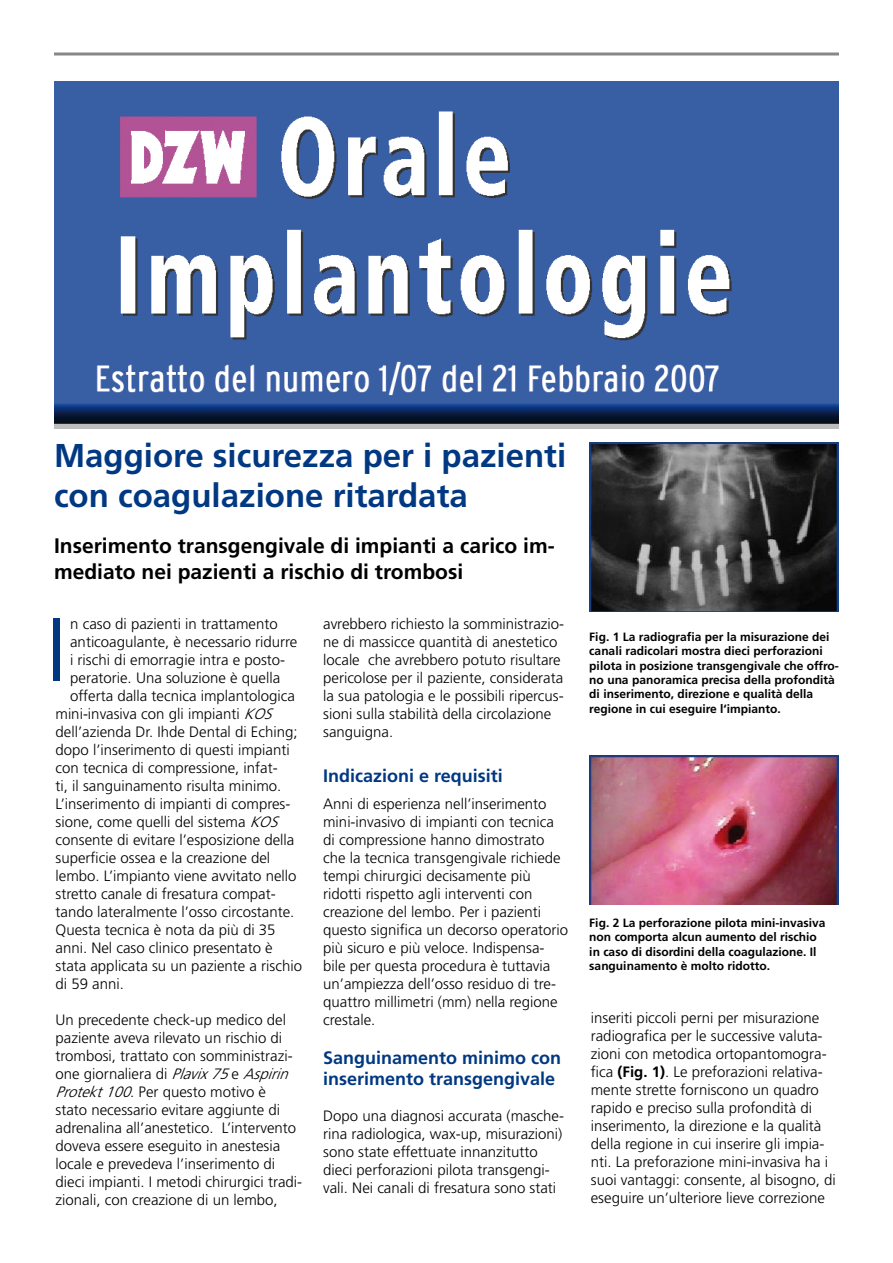
<style>
.page{position:relative;width:893px;height:1263px;background:#fff}
.page>*{position:absolute;margin:0;border:0;box-sizing:border-box;transform-origin:0 0}
.t1{font:300 90px "Frutiger LT Std";color:#003882}
.t2{font:700 33px/39.6px "Frutiger LT Std";color:#003882}
.t3{font:700 21px/25.2px "Frutiger LT Std";color:#000}
.t4{font:700 18px/21px "Frutiger LT Std";color:#003882}
.t5{font:300 15px/18px "Frutiger LT Std";color:#000}
.t6{font:700 12px/14.4px "Frutiger LT Std";color:#000}
.s1{font-style:italic}
.s2{font-weight:700}
</style>
<div class="page">
<img style="left:54px;top:82px;width:784px;height:347px">
<svg style="left:54px;top:52px;width:785px;height:4px"></svg>
<img style="left:589px;top:443px;width:250px;height:168px">
<img style="left:589px;top:755px;width:250px;height:149px">
<h2 class="t2" style="left:54px;top:436px;width:514px">Maggiore sicurezza per i pazienti con coagulazione ritardata</h2>
<h3 class="t3" style="left:54px;top:534px;width:502px">Inserimento transgengivale di impianti a carico im&shy;mediato nei pazienti a rischio di trombosi</h3>
<h1 class="t1" style="left:46px;top:599px;width:21px">I</h1>
<p class="t5" style="left:70px;top:615px;width:209px">n caso di pazienti in trattamento</p>
<p class="t5" style="left:70px;top:633px;width:229px">anticoagulante, è necessario ridurre</p>
<p class="t5" style="left:70px;top:651px;width:217px">i rischi di emorragie intra e posto-</p>
<p class="t5" style="left:70px;top:669px;width:212px">peratorie. Una soluzione è quella</p>
<p class="t5" style="left:70px;top:687px;width:226px">offerta dalla tecnica implantologica</p>
<p class="t5" style="left:56px;top:705px;width:224px">mini-invasiva con gli impianti <span class="s1">KOS</span></p>
<p class="t5" style="left:56px;top:723px;width:244px">dell’azienda Dr. Ihde Dental di Eching;</p>
<p class="t5" style="left:56px;top:741px;width:236px">dopo l’inserimento di questi impianti</p>
<p class="t5" style="left:56px;top:759px;width:224px">con tecnica di compressione, infat-</p>
<p class="t5" style="left:56px;top:777px;width:227px">ti, il sanguinamento risulta minimo.</p>
<p class="t5" style="left:56px;top:795px;width:236px">L’inserimento di impianti di compres-</p>
<p class="t5" style="left:56px;top:813px;width:230px">sione, come quelli del sistema <span class="s1">KOS</span></p>
<p class="t5" style="left:56px;top:831px;width:240px">consente di evitare l’esposizione della</p>
<p class="t5" style="left:56px;top:849px;width:216px">superficie ossea e la creazione del</p>
<p class="t5" style="left:56px;top:867px;width:243px">lembo. L’impianto viene avvitato nello</p>
<p class="t5" style="left:56px;top:885px;width:222px">stretto canale di fresatura compat-</p>
<p class="t5" style="left:56px;top:903px;width:240px">tando lateralmente l’osso circostante.</p>
<p class="t5" style="left:56px;top:921px;width:222px">Questa tecnica è nota da più di 35</p>
<p class="t5" style="left:56px;top:939px;width:219px">anni. Nel caso clinico presentato è</p>
<p class="t5" style="left:56px;top:957px;width:248px">stata applicata su un paziente a rischio</p>
<p class="t5" style="left:56px;top:975px;width:70px">di 59 anni.</p>
<p class="t5" style="left:56px;top:1011px;width:248px">Un precedente check-up medico del paziente aveva rilevato un rischio di trombosi, trattato con somministrazi&shy;one giornaliera di <span class="s1">Plavix75</span>e <span class="s1">Aspirin Protekt100</span>. Per questo motivo è<br>stato necessario evitare aggiunte di adrenalina all’anestetico. L’intervento doveva essere eseguito in anestesia locale e prevedeva l’inserimento di dieci impianti. I metodi chirurgici tradi&shy;zionali, con creazione di un lembo,</p>
<p class="t5" style="left:323px;top:615px;width:243px">avrebbero richiesto la somministrazio&shy;ne di massicce quantità di anestetico locale che avrebbero potuto risultare pericolose per il paziente, considerata la sua patologia e le possibili ripercus&shy;sioni sulla stabilità della circolazione sanguigna.</p>
<p class="t4" style="left:323px;top:766px;width:181px">Indicazioni e requisiti</p>
<p class="t5" style="left:323px;top:795px;width:247px">Anni di esperienza nell’inserimento mini-invasivo di impianti con tecnica di compressione hanno dimostrato che la tecnica transgengivale richiede tempi chirurgici decisamente più ridotti rispetto agli interventi con creazione del lembo. Per i pazienti questo significa un decorso operatorio più sicuro e più veloce. Indispensa&shy;bile per questa procedura è tuttavia un’ampiezza dell’osso residuo di tre&shy;quattro millimetri (mm) nella regione crestale.</p>
<p class="t4" style="left:323px;top:1048px;width:240px">Sanguinamento minimo con inserimento transgengivale</p>
<p class="t5" style="left:323px;top:1107px;width:242px">Dopo una diagnosi accurata (masche&shy;rina radiologica, wax-up, misurazioni) sono state effettuate innanzitutto dieci perforazioni pilota transgengi&shy;vali. Nei canali di fresatura sono stati</p>
<p class="t6" style="left:589px;top:629px;width:251px">Fig. 1 La radiografia per la misurazione dei canali radicolari mostra dieci perforazioni pilota in posizione transgengivale che offro&shy;no una panoramica precisa della profondità di inserimento, direzione e qualità della regione in cui eseguire l‘impianto.</p>
<p class="t6" style="left:589px;top:916px;width:238px">Fig. 2 La perforazione pilota mini-invasiva non comporta alcun aumento del rischio in caso di disordini della coagulazione. Il sanguinamento è molto ridotto.</p>
<p class="t5" style="left:591px;top:1009px;width:247px">inseriti piccoli perni per misurazione radiografica per le successive valuta&shy;zioni con metodica ortopantomogra&shy;fica <span class="s2">(Fig. 1)</span>. Le preforazioni relativa&shy;mente strette forniscono un quadro rapido e preciso sulla profondità di inserimento, la direzione e la qualità della regione in cui inserire gli impia&shy;nti. La preforazione mini-invasiva ha i suoi vantaggi: consente, al bisogno, di eseguire un’ulteriore lieve correzione</p>
</div>
